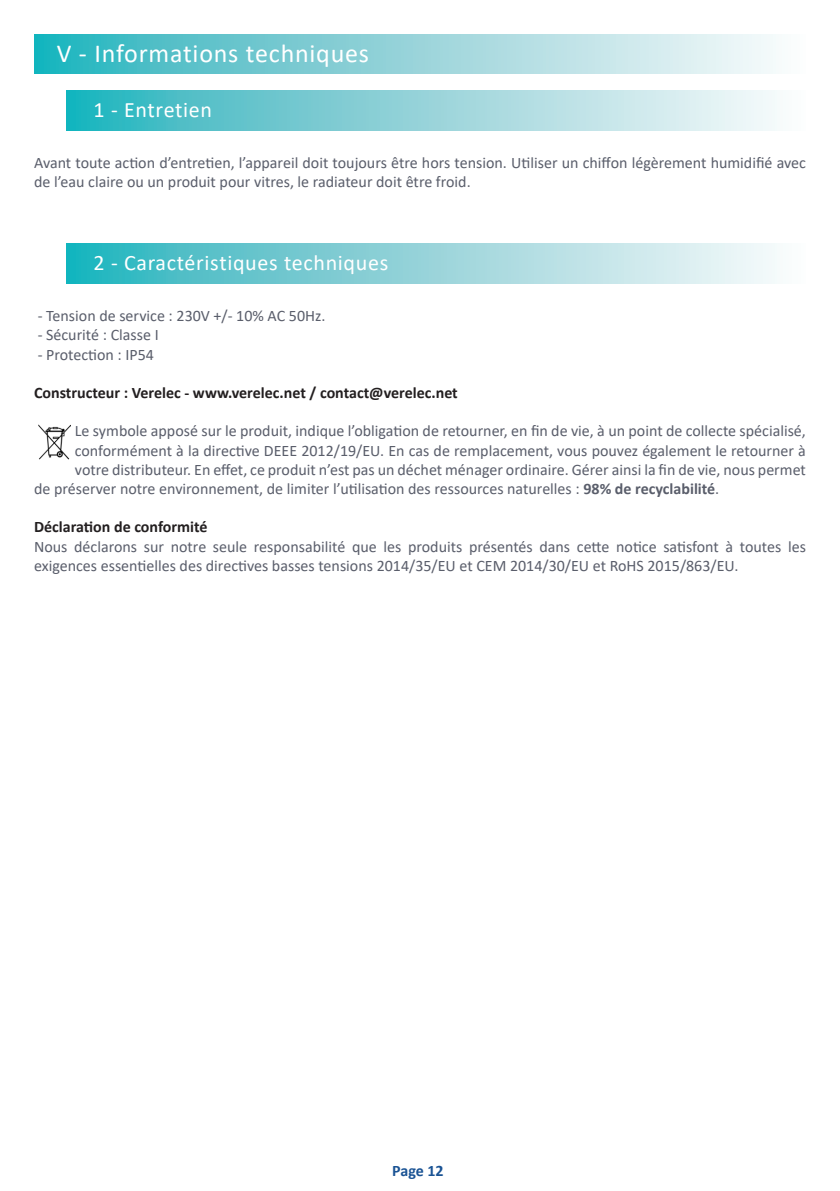
<style>
.page{position:relative;width:840px;height:1191px;background:#fff}
.page>*{position:absolute;margin:0;border:0;box-sizing:border-box;transform-origin:0 0}
.Titre_blanc{font:26px "Calibri";letter-spacing:.03em;color:#fff}
.Titre_blanc_12{font:22px "Calibri";letter-spacing:.03em;color:#fff}
.Texte{font:16px/19.2px "Calibri";color:#5a5e6b}
.Texte-2{font:700 16px "Calibri";color:#231f20}
.t1{font:700 16px "Calibri";letter-spacing:-.005em;color:#1a5394}
.s1{font-weight:700}
</style>
<div class="page">
<svg style="left:34px;top:34px;width:742px;height:40px;background:#90d4da"></svg>
<svg style="left:66px;top:91px;width:711px;height:39px;background:#91d4da"></svg>
<svg style="left:66px;top:244px;width:711px;height:39px;background:#91d4da"></svg>
<img style="left:38px;top:424px;width:33px;height:35px">
<p class="Titre_blanc" style="left:57px;top:35px;width:314px">V - Informations techniques</p>
<p class="Titre_blanc_12" style="left:94px;top:94px;width:120px">1 - Entretien</p>
<p class="Texte" style="left:34px;top:153px;width:773px">Avant toute action d’entretien, l’appareil doit toujours être hors tension. Utiliser un chiffon légèrement humidifié avec de l’eau claire ou un produit pour vitres, le radiateur doit être froid.</p>
<p class="Titre_blanc_12" style="left:94px;top:247px;width:296px">2 - Caractéristiques techniques</p>
<p class="Texte" style="left:38px;top:306px;width:289px">- Tension de service : 230V +/- 10% AC 50Hz.</p>
<p class="Texte" style="left:38px;top:325px;width:122px">- Sécurité : Classe I</p>
<p class="Texte" style="left:38px;top:344px;width:118px">- Protection : IP54</p>
<p class="Texte-2" style="left:34px;top:381px;width:425px">Constructeur : Verelec - www.verelec.net / contact@verelec.net</p>
<p class="Texte" style="left:75px;top:421px;width:732px">Le symbole apposé sur le produit, indique l’obligation de retourner, en fin de vie, à un point de collecte spécialisé,</p>
<p class="Texte" style="left:75px;top:440px;width:732px">conformément à la directive DEEE 2012/19/EU. En cas de remplacement, vous pouvez également le retourner à</p>
<p class="Texte" style="left:75px;top:459px;width:732px">votre distributeur. En effet, ce produit n’est pas un déchet ménager ordinaire. Gérer ainsi la fin de vie, nous permet</p>
<p class="Texte" style="left:34px;top:478px;width:686px">de préserver notre environnement, de limiter l’utilisation des ressources naturelles : <span class="s1">98% de recyclabilité</span>.</p>
<p class="Texte-2" style="left:34px;top:516px;width:175px">Déclaration de conformité</p>
<p class="Texte" style="left:34px;top:536px;width:773px">Nous déclarons sur notre seule responsabilité que les produits présentés dans cette notice satisfont à toutes les exigences essentielles des directives basses tensions 2014/35/EU et CEM 2014/30/EU et RoHS 2015/863/EU.</p>
<p class="t1" style="left:392px;top:1159px;width:53px">Page 12</p>
</div>
